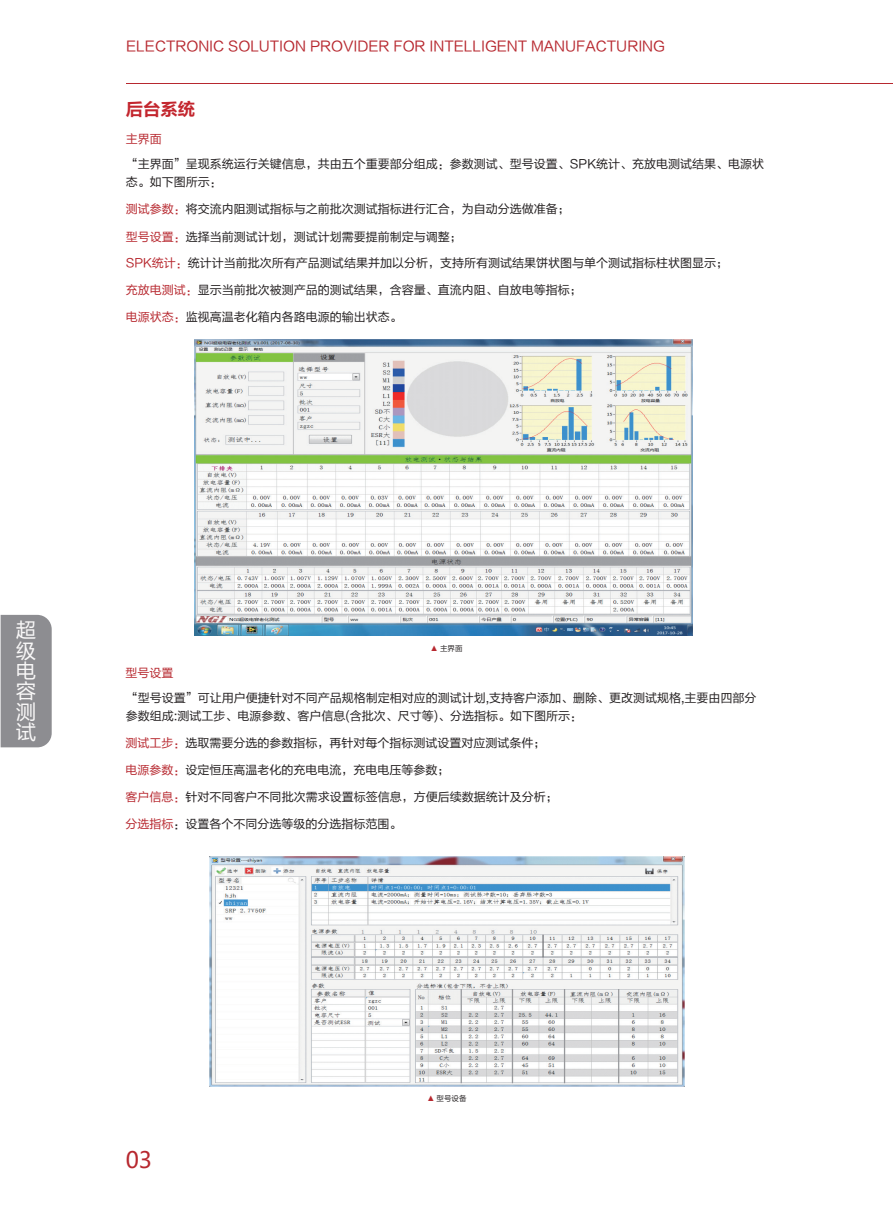
<style>
.page{position:relative;width:893px;height:1212px;background:#fff}
.page>*{position:absolute;margin:0;border:0;box-sizing:border-box;transform-origin:0 0}
.t1{font:22.5px "Microsoft Ya Hei";color:#b7282f}
.t2{font:20.4px/20.4px "FZLTHK GBK1 0";color:#f9f8f8;text-align:justify}
.t3{font:17.1px "FZLTCHJW GB1 0";color:#c3262e}
.t4{font:13.95px "FZLTHK GBK1 0";color:#b7282f}
.t5{font:12px/17.4px "FZLTHK GBK1 0";color:#231f20}
.t6{font:12px "FZLTHK GBK1 0";color:#b7282f}
.t7{font:7.5px "FZLTHK GBK1 0";color:#231f20}
.s1{color:#b7282f}
</style>
<div class="page">
<div style="left:1px;top:615px;width:51px;height:132px;background:#8d8d91"></div>
<hr style="left:126px;top:83px;width:767px;height:1px;background:#b7282f">
<img style="left:194px;top:339px;width:498px;height:297px">
<img style="left:209px;top:856px;width:476px;height:230px">
<p class="t4" style="left:126px;top:39px;width:540px">ELECTRONIC SOLUTION PROVIDER FOR INTELLIGENT MANUFACTURING</p>
<h3 class="t3" style="left:126px;top:99px;width:71px">后台系统</h3>
<p class="t6" style="left:126px;top:132px;width:37px">主界面</p>
<p class="t5" style="left:126px;top:156px;width:640px">“主界面”呈现系统运行关键信息，共由五个重要部分组成：参数测试、型号设置、SPK统计、充放电测试结果、电源状态。如下图所示：</p>
<p class="t5" style="left:126px;top:201px;width:445px"><span class="s1">测试参数：</span>将交流内阻测试指标与之前批次测试指标进行汇合，为自动分选做准备；</p>
<p class="t5" style="left:126px;top:228px;width:337px"><span class="s1">型号设置：</span>选择当前测试计划，测试计划需要提前制定与调整；</p>
<p class="t5" style="left:126px;top:255px;width:604px"><span class="s1">SPK统计：</span>统计计当前批次所有产品测试结果并加以分析，支持所有测试结果饼状图与单个测试指标柱状图显示；</p>
<p class="t5" style="left:126px;top:282px;width:457px"><span class="s1">充放电测试：</span>显示当前批次被测产品的测试结果，含容量、直流内阻、自放电等指标；</p>
<p class="t5" style="left:126px;top:309px;width:278px"><span class="s1">电源状态：</span>监视高温老化箱内各路电源的输出状态。</p>
<h2 class="t2" style="left:16px;top:620px;width:21px">超级电容测试</h2>
<p class="t6" style="left:126px;top:666px;width:49px">型号设置</p>
<p class="t7" style="left:430px;top:644px;width:34px"><span class="s1">▲</span> 主界面</p>
<p class="t5" style="left:126px;top:690px;width:632px">“型号设置”可让用户便捷针对不同产品规格制定相对应的测试计划,支持客户添加、删除、更改测试规格,主要由四部分参数组成:测试工步、电源参数、客户信息(含批次、尺寸等)、分选指标。如下图所示：</p>
<p class="t5" style="left:126px;top:734px;width:422px"><span class="s1">测试工步：</span>选取需要分选的参数指标，再针对每个指标测试设置对应测试条件；</p>
<p class="t5" style="left:126px;top:762px;width:325px"><span class="s1">电源参数：</span>设定恒压高温老化的充电电流，充电电压等参数；</p>
<p class="t5" style="left:126px;top:789px;width:434px"><span class="s1">客户信息：</span>针对不同客户不同批次需求设置标签信息，方便后续数据统计及分析；</p>
<p class="t5" style="left:126px;top:815px;width:277px"><span class="s1">分选指标</span>：设置各个不同分选等级的分选指标范围。</p>
<h1 class="t1" style="left:126px;top:1144px;width:28px">03</h1>
<p class="t7" style="left:427px;top:1094px;width:41px"><span class="s1">▲</span> 型号设备</p>
</div>
